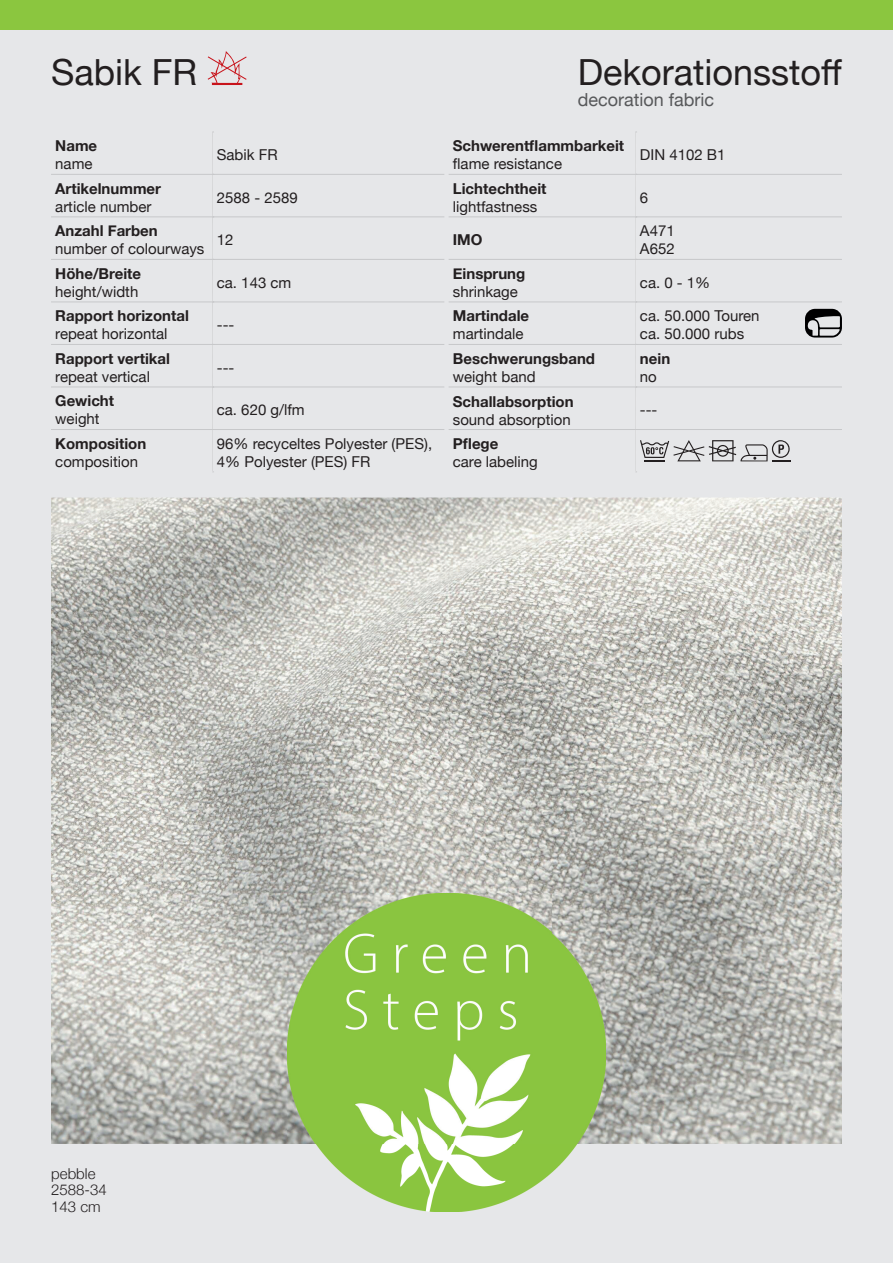
<style>
.page{position:relative;width:893px;height:1263px;background:#e6e7e9}
.page>*{position:absolute;margin:0;border:0;box-sizing:border-box;transform-origin:0 0}
.t1{font:36px "Helvetica Neue";color:#231f20}
.t2{font:18px "Helvetica Neue";color:#57585a}
.t3{font:15px/18px "Helvetica Neue";color:#231f20}
.t4{font:700 15px "Helvetica Neue";color:#231f20}
.t5{font:300 15px/16.5px "Helvetica Neue";color:#231f20}
</style>
<div class="page">
<hr style="left:449px;top:174px;width:187px;height:1px;background:#c7c8ca">
<hr style="left:636px;top:174px;width:206px;height:1px;background:#c7c8ca">
<hr style="left:449px;top:217px;width:187px;height:1px;background:#c7c8ca">
<hr style="left:636px;top:217px;width:206px;height:1px;background:#c7c8ca">
<hr style="left:449px;top:259px;width:187px;height:1px;background:#c7c8ca">
<hr style="left:636px;top:259px;width:206px;height:1px;background:#c7c8ca">
<hr style="left:449px;top:302px;width:187px;height:1px;background:#c7c8ca">
<hr style="left:636px;top:302px;width:206px;height:1px;background:#c7c8ca">
<hr style="left:449px;top:344px;width:187px;height:1px;background:#c7c8ca">
<hr style="left:636px;top:344px;width:206px;height:1px;background:#c7c8ca">
<hr style="left:449px;top:387px;width:187px;height:1px;background:#c7c8ca">
<hr style="left:636px;top:387px;width:206px;height:1px;background:#c7c8ca">
<hr style="left:449px;top:429px;width:187px;height:1px;background:#c7c8ca">
<hr style="left:636px;top:429px;width:206px;height:1px;background:#c7c8ca">
<svg style="left:208px;top:51px;width:39px;height:34px"></svg>
<img style="left:51px;top:497px;width:791px;height:647px">
<img style="left:287px;top:893px;width:319px;height:319px">
<hr style="left:51px;top:174px;width:161px;height:1px;background:#c7c8ca">
<hr style="left:213px;top:174px;width:231px;height:1px;background:#c7c8ca">
<hr style="left:51px;top:217px;width:161px;height:1px;background:#c7c8ca">
<hr style="left:213px;top:217px;width:231px;height:1px;background:#c7c8ca">
<hr style="left:51px;top:259px;width:161px;height:1px;background:#c7c8ca">
<hr style="left:213px;top:259px;width:231px;height:1px;background:#c7c8ca">
<hr style="left:51px;top:302px;width:161px;height:1px;background:#c7c8ca">
<hr style="left:213px;top:302px;width:231px;height:1px;background:#c7c8ca">
<hr style="left:51px;top:344px;width:161px;height:1px;background:#c7c8ca">
<hr style="left:213px;top:344px;width:231px;height:1px;background:#c7c8ca">
<hr style="left:51px;top:387px;width:161px;height:1px;background:#c7c8ca">
<hr style="left:213px;top:387px;width:231px;height:1px;background:#c7c8ca">
<hr style="left:51px;top:429px;width:161px;height:1px;background:#c7c8ca">
<hr style="left:213px;top:429px;width:231px;height:1px;background:#c7c8ca">
<svg style="left:212px;top:132px;width:2px;height:340px"></svg>
<svg style="left:635px;top:132px;width:155px;height:341px"></svg>
<svg style="left:805px;top:309px;width:37px;height:29px"></svg>
<div style="left:0;top:0;width:893px;height:30px;background:#8bc63f"></div>
<h1 class="t1" style="left:51px;top:46px;width:148px">Sabik FR</h1>
<h1 class="t1" style="left:578px;top:46px;width:266px">Dekorationsstoff</h1>
<p class="t2" style="left:578px;top:87px;width:138px">decoration fabric</p>
<p class="t4" style="left:55px;top:134px;width:43px">Name</p>
<p class="t3" style="left:55px;top:156px;width:39px">name</p>
<p class="t3" style="left:217px;top:147px;width:62px">Sabik FR</p>
<p class="t4" style="left:453px;top:134px;width:173px">Schwerentflammbarkeit</p>
<p class="t3" style="left:453px;top:156px;width:111px">flame resistance</p>
<p class="t3" style="left:640px;top:147px;width:87px">DIN 4102 B1</p>
<p class="t4" style="left:55px;top:177px;width:107px">Artikelnummer</p>
<p class="t3" style="left:55px;top:198px;width:98px">article number</p>
<p class="t3" style="left:217px;top:189px;width:82px">2588 - 2589</p>
<p class="t4" style="left:453px;top:177px;width:95px">Lichtechtheit</p>
<p class="t3" style="left:453px;top:198px;width:86px">lightfastness</p>
<p class="t3" style="left:640px;top:189px;width:10px">6</p>
<p class="t4" style="left:55px;top:219px;width:104px">Anzahl Farben</p>
<p class="t3" style="left:55px;top:241px;width:151px">number of colourways</p>
<p class="t4" style="left:55px;top:262px;width:87px">Höhe/Breite</p>
<p class="t3" style="left:55px;top:283px;width:85px">height/width</p>
<p class="t3" style="left:217px;top:232px;width:18px">12</p>
<p class="t3" style="left:217px;top:274px;width:76px">ca. 143 cm</p>
<p class="t4" style="left:453px;top:228px;width:31px">IMO</p>
<p class="t3" style="left:640px;top:223px;width:36px">A471<br>A652</p>
<p class="t4" style="left:453px;top:262px;width:74px">Einsprung</p>
<p class="t3" style="left:453px;top:283px;width:67px">shrinkage</p>
<p class="t3" style="left:640px;top:274px;width:72px">ca. 0 - 1%</p>
<p class="t4" style="left:55px;top:304px;width:135px">Rapport horizontal</p>
<p class="t3" style="left:55px;top:326px;width:114px">repeat horizontal</p>
<p class="t3" style="left:217px;top:317px;width:19px">---</p>
<p class="t4" style="left:453px;top:304px;width:78px">Martindale</p>
<p class="t3" style="left:453px;top:326px;width:72px">martindale</p>
<p class="t3" style="left:640px;top:308px;width:121px">ca. 50.000 Touren ca. 50.000 rubs</p>
<p class="t4" style="left:55px;top:347px;width:116px">Rapport vertikal</p>
<p class="t3" style="left:55px;top:368px;width:96px">repeat vertical</p>
<p class="t3" style="left:217px;top:359px;width:19px">---</p>
<p class="t4" style="left:453px;top:347px;width:144px">Beschwerungsband</p>
<p class="t3" style="left:453px;top:368px;width:84px">weight band</p>
<p class="t4" style="left:640px;top:347px;width:32px">nein</p>
<p class="t3" style="left:640px;top:368px;width:18px">no</p>
<p class="t4" style="left:55px;top:389px;width:60px">Gewicht</p>
<p class="t3" style="left:55px;top:411px;width:46px">weight</p>
<p class="t3" style="left:217px;top:402px;width:89px">ca. 620 g/lfm</p>
<p class="t4" style="left:453px;top:389px;width:122px">Schallabsorption</p>
<p class="t3" style="left:453px;top:411px;width:119px">sound absorption</p>
<p class="t3" style="left:640px;top:402px;width:19px">---</p>
<p class="t4" style="left:55px;top:432px;width:93px">Komposition</p>
<p class="t3" style="left:55px;top:453px;width:84px">composition</p>
<p class="t3" style="left:217px;top:435px;width:217px">96% recyceltes Polyester (PES),<br>4% Polyester (PES) FR</p>
<p class="t4" style="left:453px;top:432px;width:47px">Pflege</p>
<p class="t3" style="left:453px;top:454px;width:87px">care labeling</p>
<p class="t5" style="left:51px;top:1164px;width:57px">pebble<br>2588-34<br>143 cm</p>
</div>
